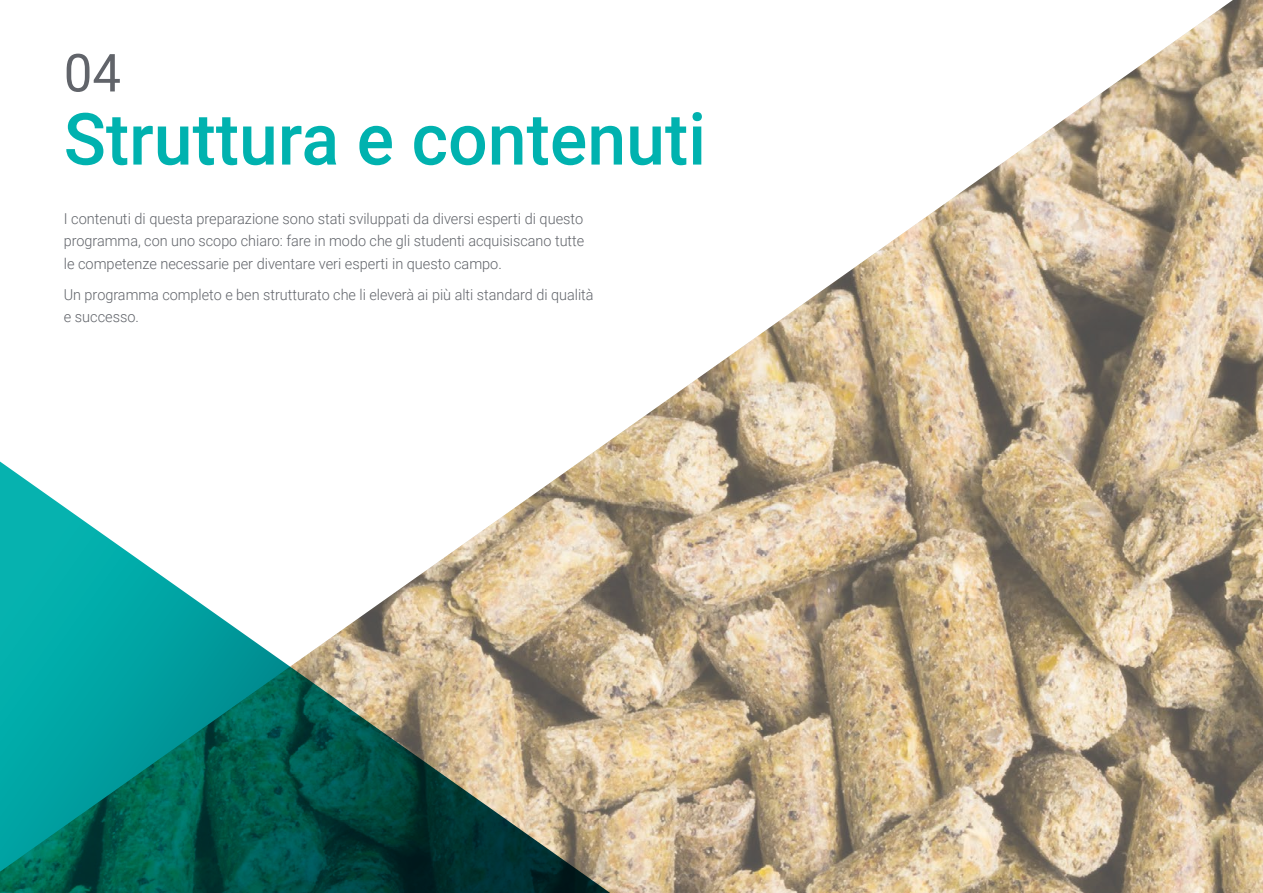
<style>
.page{position:relative;width:1263px;height:893px;background:#fff}
.page>*{position:absolute;margin:0;border:0;box-sizing:border-box;transform-origin:0 0}
.t1{font:500 72px "Roboto";color:#00b2af}
.t2{font:52.5px "Roboto";color:#61646a}
.t3{font:300 15px/22.5px "Roboto";color:#61646a;text-align:justify}
.t4{font:300 15px/22.5px "Roboto";color:#61646a;scale:.96 1}
</style>
<div class="page">
<img style="left:602px;top:0;width:661px;height:893px">
<svg style="left:0;top:446px;width:640px;height:447px"></svg>
<h2 class="t2" style="left:64px;top:36px;width:59px">04</h2>
<h1 class="t1" style="left:64px;top:89px;width:644px">Struttura e contenuti</h1>
<p class="t3" style="left:64px;top:207px;width:522px">I contenuti di questa preparazione sono stati sviluppati da diversi esperti di questo programma, con uno scopo chiaro: fare in modo che gli studenti acquisiscano tutte le competenze necessarie per diventare veri esperti in questo campo.</p>
<p class="t4" style="left:64px;top:283px;width:553px">Un programma completo e ben strutturato che li eleverà ai più alti standard di qualità e successo.</p>
</div>
